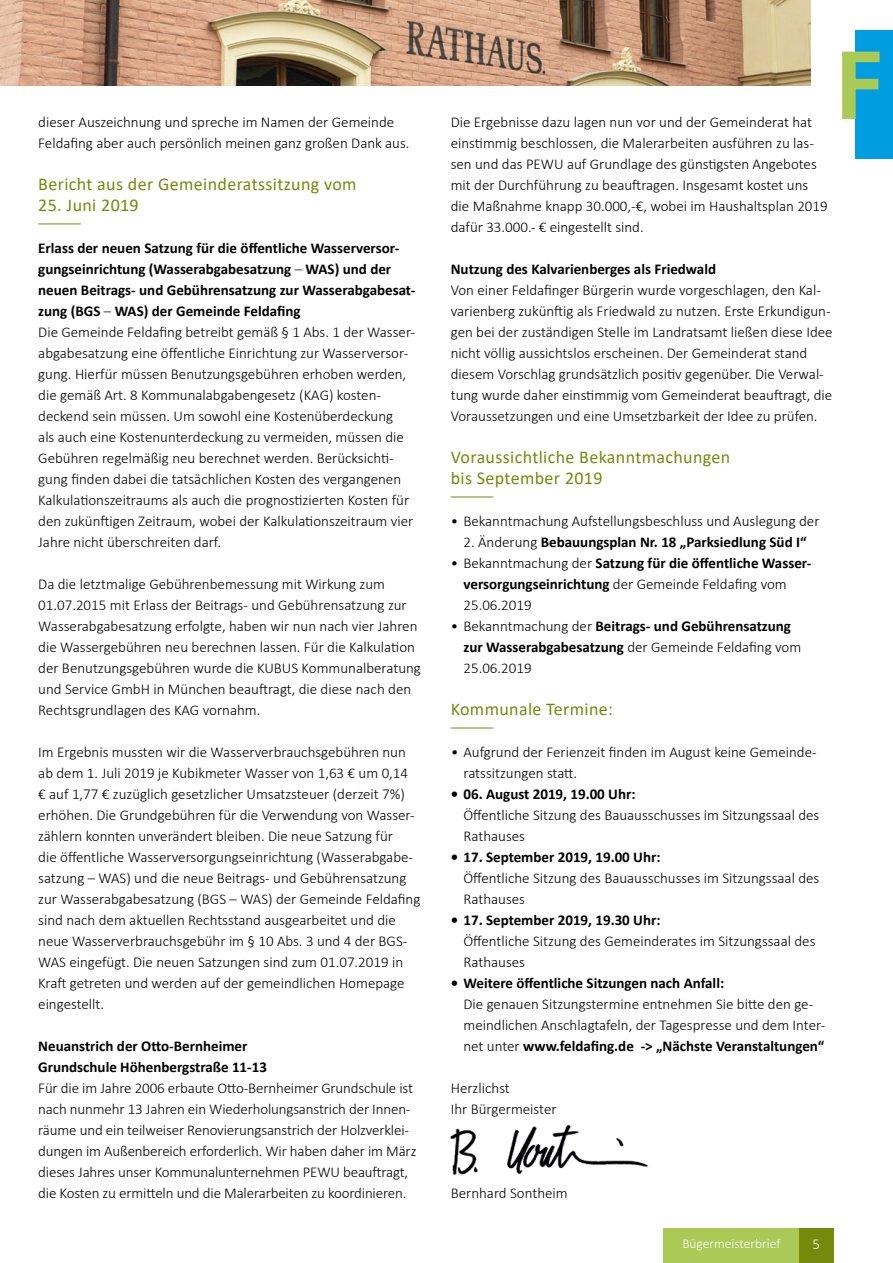
<style>
.page{position:relative;width:893px;height:1263px;background:#fff}
.page>*{position:absolute;margin:0;border:0;box-sizing:border-box;transform-origin:0 0}
.t1{font:18px/21px "Calibri";letter-spacing:.02em;color:#758a0c}
.t2{font:300 15px/21px "Calibri";color:#000}
.t3{font:700 15px/21px "Calibri";color:#000}
.t4{font:300 15px "Calibri";color:#fff}
.t5{font:300 13.5px "Calibri";color:#fff}
.s1{font-weight:700}
.s2{font-weight:300}
.s3{font-style:italic}
</style>
<div class="page">
<img style="left:450px;top:1124px;width:199px;height:52px">
<hr style="left:38px;top:224px;width:43px;height:1px;background:#758a0c">
<hr style="left:451px;top:497px;width:42px;height:1px;background:#758a0c">
<hr style="left:451px;top:728px;width:42px;height:1px;background:#758a0c">
<div style="left:856px;top:30px;width:37px;height:128px;background:#009ee0"></div>
<svg style="left:842px;top:52px;width:37px;height:67px"></svg>
<img style="left:0;top:0;width:810px;height:86px">
<div style="left:663px;top:1229px;width:170px;height:34px;background:#aac957"></div>
<div style="left:799px;top:1229px;width:34px;height:34px;background:#758a0c"></div>
<p class="t2" style="left:38px;top:111px;width:373px">dieser Auszeichnung und spreche im Namen der Gemeinde<br>Feldafing aber auch persönlich meinen ganz großen Dank aus.</p>
<p class="t1" style="left:38px;top:173px;width:320px">Bericht aus der Gemeinderatssitzung vom</p>
<p class="t1" style="left:38px;top:194px;width:102px">25. Juni 2019</p>
<p class="t2" style="left:38px;top:237px;width:379px"><span class="s1">Erlass der neuen Satzung für die öffentliche Wasserversor&shy;gungseinrichtung (Wasserabgabesatzung</span> – <span class="s1">WAS) und der neuen Beitrags- und Gebührensatzung zur Wasserabgabesat&shy;zung (BGS</span> – <span class="s1">WAS) der Gemeinde Feldafing<br></span>Die Gemeinde Feldafing betreibt gemäß § 1 Abs. 1 der Wasser&shy;abgabesatzung eine öffentliche Einrichtung zur Wasserversor&shy;gung. Hierfür müssen Benutzungsgebühren erhoben werden, die gemäß Art. 8 Kommunalabgabengesetz (KAG) kosten&shy;deckend sein müssen. Um sowohl eine Kostenüberdeckung<br>als auch eine Kostenunterdeckung zu vermeiden, müssen die Gebühren regelmäßig neu berechnet werden. Berücksichti&shy;gung finden dabei die tatsächlichen Kosten des vergangenen Kalkulationszeitraums als auch die prognostizierten Kosten für den zukünftigen Zeitraum, wobei der Kalkulationszeitraum vier Jahre nicht überschreiten darf.</p>
<p class="t2" style="left:38px;top:573px;width:384px">Da die letztmalige Gebührenbemessung mit Wirkung zum 01.07.2015 mit Erlass der Beitrags- und Gebührensatzung zur Wasserabgabesatzung erfolgte, haben wir nun nach vier Jahren die Wassergebühren neu berechnen lassen. Für die Kalkulation der Benutzungsgebühren wurde die KUBUS Kommunalberatung und Service GmbH in München beauftragt, die diese nach den Rechtsgrundlagen des KAG vornahm.</p>
<p class="t2" style="left:38px;top:741px;width:384px">Im Ergebnis mussten wir die Wasserverbrauchsgebühren nun ab dem 1. Juli 2019 je Kubikmeter Wasser von 1,63 € um 0,14<br>€ auf 1,77 € zuzüglich gesetzlicher Umsatzsteuer (derzeit 7%) erhöhen. Die Grundgebühren für die Verwendung von Wasser&shy;zählern konnten unverändert bleiben. Die neue Satzung für<br>die öffentliche Wasserversorgungseinrichtung (Wasserabgabe&shy;satzung – WAS) und die neue Beitrags- und Gebührensatzung zur Wasserabgabesatzung (BGS – WAS) der Gemeinde Feldafing sind nach dem aktuellen Rechtsstand ausgearbeitet und die neue Wasserverbrauchsgebühr im § 10 Abs. 3 und 4 der BGS-WAS eingefügt. Die neuen Satzungen sind zum 01.07.2019 in Kraft getreten und werden auf der gemeindlichen Homepage eingestellt.</p>
<p class="t3" style="left:38px;top:1035px;width:230px">Neuanstrich der Otto-Bernheimer<br>Grundschule Höhenbergstraße 11-13</p>
<p class="t2" style="left:38px;top:1077px;width:380px">Für die im Jahre 2006 erbaute Otto-Bernheimer Grundschule ist nach nunmehr 13 Jahren ein Wiederholungsanstrich der Innen&shy;räume und ein teilweiser Renovierungsanstrich der Holzverklei&shy;dungen im Außenbereich erforderlich. Wir haben daher im März dieses Jahres unser Kommunalunternehmen PEWU beauftragt, die Kosten zu ermitteln und die Malerarbeiten zu koordinieren.</p>
<p class="t2" style="left:451px;top:111px;width:378px">Die Ergebnisse dazu lagen nun vor und der Gemeinderat hat einstimmig beschlossen, die Malerarbeiten ausführen zu las&shy;sen und das PEWU auf Grundlage des günstigsten Angebotes mit der Durchführung zu beauftragen. Insgesamt kostet uns die Maßnahme knapp 30.000,-€, wobei im Haushaltsplan 2019 dafür 33.000.- € eingestellt sind.</p>
<p class="t3" style="left:451px;top:258px;width:267px">Nutzung des Kalvarienberges als Friedwald</p>
<p class="t2" style="left:451px;top:279px;width:383px">Von einer Feldafinger Bürgerin wurde vorgeschlagen, den Kal&shy;varienberg zukünftig als Friedwald zu nutzen. Erste Erkundigun&shy;gen bei der zuständigen Stelle im Landratsamt ließen diese Idee nicht völlig aussichtslos erscheinen. Der Gemeinderat stand diesem Vorschlag grundsätzlich positiv gegenüber. Die Verwal&shy;tung wurde daher einstimmig vom Gemeinderat beauftragt, die Voraussetzungen und eine Umsetzbarkeit der Idee zu prüfen.</p>
<p class="t1" style="left:451px;top:446px;width:281px">Voraussichtliche Bekanntmachungen bis September 2019</p>
<p class="t2" style="left:451px;top:510px;width:370px">• Bekanntmachung Aufstellungsbeschluss und Auslegung der</p>
<p class="t3" style="left:463px;top:531px;width:345px"><span class="s2">2. Änderung</span> Bebauungsplan Nr. 18 „Parksiedlung Süd I“</p>
<p class="t3" style="left:463px;top:552px;width:350px;text-indent:-13px"><span class="s2">• Bekanntmachung der</span> Satzung für die öffentliche Wasser&shy;versorgungseinrichtung <span class="s2">der Gemeinde Feldafing vom<br>25.06.2019</span></p>
<p class="t2" style="left:463px;top:615px;width:339px;text-indent:-13px">• Bekanntmachung der <span class="s1">Beitrags- und Gebührensatzung zur Wasserabgabesatzung</span> der Gemeinde Feldafing vom<br>25.06.2019</p>
<p class="t1" style="left:451px;top:698px;width:164px">Kommunale Termine:</p>
<p class="t2" style="left:463px;top:741px;width:355px;text-indent:-13px"><span class="s3">•</span> Aufgrund der Ferienzeit finden im August keine Gemeinde&shy;ratssitzungen statt.</p>
<p class="t3" style="left:451px;top:783px;width:186px">• 06. August 2019, 19.00 Uhr:</p>
<p class="t2" style="left:463px;top:804px;width:357px">Öffentliche Sitzung des Bauausschusses im Sitzungssaal des<br>Rathauses</p>
<p class="t3" style="left:451px;top:846px;width:211px">• 17. September 2019, 19.00 Uhr:</p>
<p class="t2" style="left:463px;top:867px;width:357px">Öffentliche Sitzung des Bauausschusses im Sitzungssaal des<br>Rathauses</p>
<p class="t3" style="left:451px;top:909px;width:211px">• 17. September 2019, 19.30 Uhr:</p>
<p class="t2" style="left:463px;top:930px;width:353px">Öffentliche Sitzung des Gemeinderates im Sitzungssaal des<br>Rathauses</p>
<p class="t3" style="left:451px;top:972px;width:275px">• Weitere öffentliche Sitzungen nach Anfall:</p>
<p class="t2" style="left:463px;top:993px;width:363px">Die genauen Sitzungstermine entnehmen Sie bitte den ge&shy;meindlichen Anschlagtafeln, der Tagespresse und dem Inter&shy;net unter <span class="s1">www.feldafing.de -&gt; „Nächste Veranstaltungen“</span></p>
<p class="t2" style="left:451px;top:1077px;width:107px">Herzlichst<br>Ihr Bürgermeister</p>
<p class="t2" style="left:451px;top:1182px;width:118px">Bernhard Sontheim</p>
<p class="t5" style="left:682px;top:1235px;width:100px">Bügermeisterbrief</p>
<p class="t4" style="left:813px;top:1234px;width:9px">5</p>
</div>
